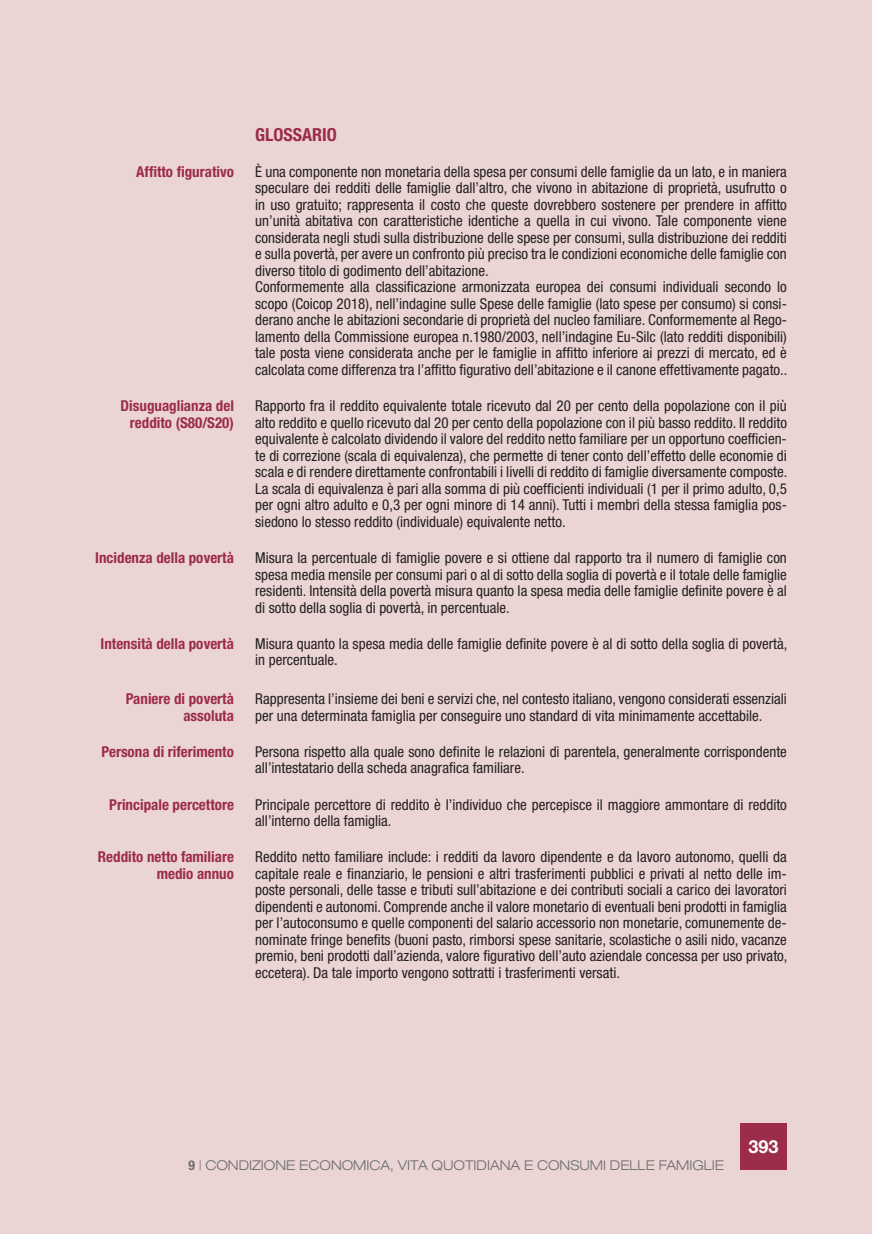
<style>
.page{position:relative;width:872px;height:1234px;background:#fff}
.page>*{position:absolute;margin:0;border:0;box-sizing:border-box;transform-origin:0 0}
.t1{font:700 condensed 18px "Helvetica Neue LT Std";color:#9c2c49}
.t2{font:700 18px "Helvetica Neue LT Std";color:#fff}
.t3{font:condensed 15px/16.5px "Helvetica Neue LT Std";color:#231f20}
.t4{font:700 condensed 15px/16.5px "Helvetica Neue LT Std";color:#9c2c49;text-align:right}
.t5{font:300 expanded 13.5px "Helvetica Neue LT Std";color:#6c6d70}
.s1{font-weight:700;font-stretch:condensed}
</style>
<div class="page">
<div style="left:0;top:0;width:872px;height:1233px;background:#ebd5d4"></div>
<div style="left:740px;top:1123px;width:47px;height:46px;background:#9c2c49"></div>
<p class="t1" style="left:255px;top:123px;width:83px">GLOSSARIO</p>
<p class="t4" style="left:136px;top:163px;width:99px">Affitto figurativo</p>
<p class="t3" style="left:255px;top:163px;width:534px">È una componente non monetaria della spesa per consumi delle famiglie da un lato, e in maniera speculare dei redditi delle famiglie dall’altro, che vivono in abitazione di proprietà, usufrutto o in uso gratuito; rappresenta il costo che queste dovrebbero sostenere per prendere in affitto un’unità abitativa con caratteristiche identiche a quella in cui vivono. Tale componente viene considerata negli studi sulla distribuzione delle spese per consumi, sulla distribuzione dei redditi e sulla povertà, per avere un confronto più preciso tra le condizioni economiche delle famiglie con diverso titolo di godimento dell’abitazione.<br>Conformemente alla classificazione armonizzata europea dei consumi individuali secondo lo scopo (Coicop 2018), nell’indagine sulle Spese delle famiglie (lato spese per consumo) si consi&shy;derano anche le abitazioni secondarie di proprietà del nucleo familiare. Conformemente al Rego&shy;lamento della Commissione europea n.1980/2003, nell’indagine Eu-Silc (lato redditi disponibili) tale posta viene considerata anche per le famiglie in affitto inferiore ai prezzi di mercato, ed è calcolata come differenza tra l’affitto figurativo dell’abitazione e il canone effettivamente pagato..</p>
<p class="t4" style="left:121px;top:397px;width:115px">Disuguaglianza del reddito (S80/S20)</p>
<p class="t3" style="left:255px;top:397px;width:534px;text-align:justify">Rapporto fra il reddito equivalente totale ricevuto dal 20 per cento della popolazione con il più alto reddito e quello ricevuto dal 20 per cento della popolazione con il più basso reddito. Il reddito equivalente è calcolato dividendo il valore del reddito netto familiare per un opportuno coefficien&shy;te di correzione (scala di equivalenza), che permette di tener conto dell’effetto delle economie di scala e di rendere direttamente confrontabili i livelli di reddito di famiglie diversamente composte.<br>La scala di equivalenza è pari alla somma di più coefficienti individuali (1 per il primo adulto, 0,5 per ogni altro adulto e 0,3 per ogni minore di 14 anni). Tutti i membri della stessa famiglia pos&shy;siedono lo stesso reddito (individuale) equivalente netto.</p>
<p class="t4" style="left:95px;top:549px;width:140px">Incidenza della povertà</p>
<p class="t3" style="left:255px;top:549px;width:533px;text-align:justify">Misura la percentuale di famiglie povere e si ottiene dal rapporto tra il numero di famiglie con spesa media mensile per consumi pari o al di sotto della soglia di povertà e il totale delle famiglie residenti. Intensità della povertà misura quanto la spesa media delle famiglie definite povere è al di sotto della soglia di povertà, in percentuale.</p>
<p class="t4" style="left:101px;top:635px;width:135px">Intensità della povertà</p>
<p class="t3" style="left:255px;top:635px;width:534px">Misura quanto la spesa media delle famiglie definite povere è al di sotto della soglia di povertà, in percentuale.</p>
<p class="t4" style="left:126px;top:690px;width:110px">Paniere di povertà assoluta</p>
<p class="t3" style="left:255px;top:690px;width:533px">Rappresenta l’insieme dei beni e servizi che, nel contesto italiano, vengono considerati essenziali per una determinata famiglia per conseguire uno standard di vita minimamente accettabile.</p>
<p class="t4" style="left:102px;top:743px;width:134px">Persona di riferimento</p>
<p class="t3" style="left:255px;top:743px;width:533px">Persona rispetto alla quale sono definite le relazioni di parentela, generalmente corrispondente all’intestatario della scheda anagrafica familiare.</p>
<p class="t4" style="left:109px;top:795px;width:126px">Principale percettore</p>
<p class="t3" style="left:255px;top:795px;width:533px">Principale percettore di reddito è l’individuo che percepisce il maggiore ammontare di reddito all’interno della famiglia.</p>
<p class="t4" style="left:98px;top:848px;width:137px">Reddito netto familiare medio annuo</p>
<p class="t3" style="left:255px;top:848px;width:534px;text-align:justify">Reddito netto familiare include: i redditi da lavoro dipendente e da lavoro autonomo, quelli da capitale reale e finanziario, le pensioni e altri trasferimenti pubblici e privati al netto delle im&shy;poste personali, delle tasse e tributi sull’abitazione e dei contributi sociali a carico dei lavoratori dipendenti e autonomi. Comprende anche il valore monetario di eventuali beni prodotti in famiglia per l’autoconsumo e quelle componenti del salario accessorio non monetarie, comunemente de&shy;nominate fringe benefits (buoni pasto, rimborsi spese sanitarie, scolastiche o asili nido, vacanze premio, beni prodotti dall’azienda, valore figurativo dell’auto aziendale concessa per uso privato, eccetera). Da tale importo vengono sottratti i trasferimenti versati.</p>
<p class="t5" style="left:188px;top:1156px;width:537px"><span class="s1">9</span> | CONDIZIONE ECONOMICA, VITA QUOTIDIANA E CONSUMI DELLE FAMIGLIE</p>
<p class="t2" style="left:748px;top:1135px;width:32px">393</p>
</div>
